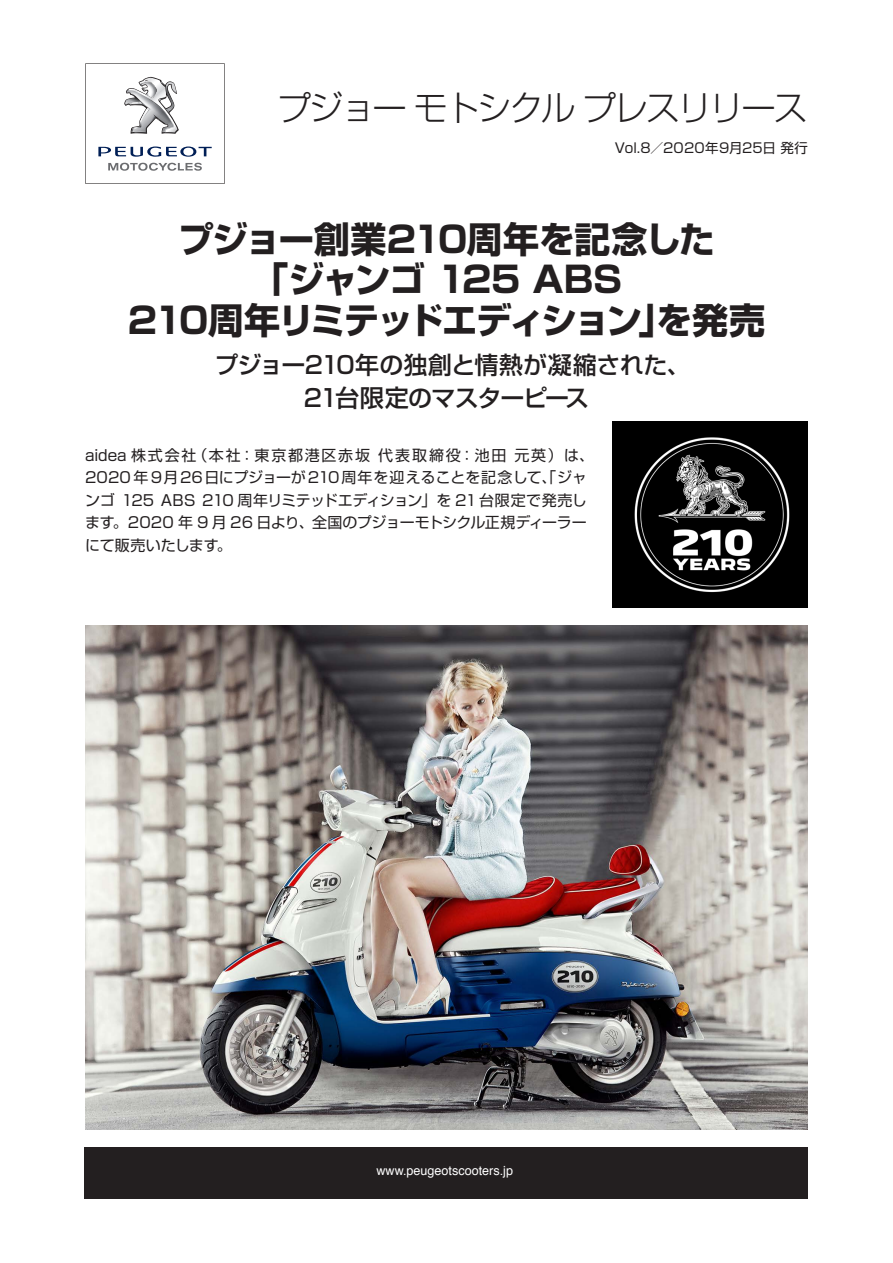
<style>
.page{position:relative;width:893px;height:1263px;background:#fff}
.page>*{position:absolute;margin:0;border:0;box-sizing:border-box;transform-origin:0 0}
.t1{font:700 36px "Shin Go Pro";letter-spacing:-.05em;color:#231f20}
.t2{font:700 36px "Shin Go Pro";letter-spacing:-.015em;color:#231f20}
.t3{font:300 34.5px "Shin Go Pro";letter-spacing:-.075em;color:#231f20}
.t4{font:500 24px "Shin Go Pro";letter-spacing:-.01em;color:#231f20}
.t5{font:500 24px "Shin Go Pro";letter-spacing:-.03em;color:#231f20}
.t6{font:15px/22.5px "Shin Go Pro";letter-spacing:.005em;color:#231f20}
.t7{font:13.5px "Shin Go Pro";letter-spacing:.005em;color:#231f20}
.t8{font:12.6px "Helvetica";color:#fff}
</style>
<div class="page">
<div style="left:85px;top:1147px;width:723px;height:52px;background:#231f20"></div>
<img style="left:86px;top:626px;width:722px;height:504px">
<svg style="left:85px;top:63px;width:140px;height:121px"></svg>
<img style="left:613px;top:421px;width:195px;height:186px">
<p class="t3" style="left:277px;top:79px;width:532px">プジョー モトシクル プレスリリース</p>
<p class="t7" style="left:615px;top:137px;width:194px">Vol.8／2020年9月25日 発行</p>
<p class="t2" style="left:178px;top:211px;width:538px">プジョー創業210周年を記念した</p>
<p class="t1" style="left:253px;top:251px;width:371px">「ジャンゴ 125 ABS</p>
<p class="t1" style="left:128px;top:292px;width:639px">210周年リミテッドエディション」を発売</p>
<p class="t4" style="left:215px;top:345px;width:477px">プジョー210年の独創と情熱が凝縮された、</p>
<p class="t5" style="left:304px;top:378px;width:287px">21台限定のマスターピース</p>
<p class="t6" style="left:85px;top:442px;width:511px">aidea 株式会社（本社：東京都港区赤坂 代表取締役：池田 元英）は、2020年9月26日にプジョーが210周年を迎えることを記念して、「ジャンゴ 125 ABS 210 周年リミテッドエディション」を 21 台限定で発売します。2020 年 9 月 26 日より、全国のプジョーモトシクル正規ディーラーにて販売いたします。</p>
<p class="t8" style="left:376px;top:1161px;width:138px">www.peugeotscooters.jp</p>
</div>
